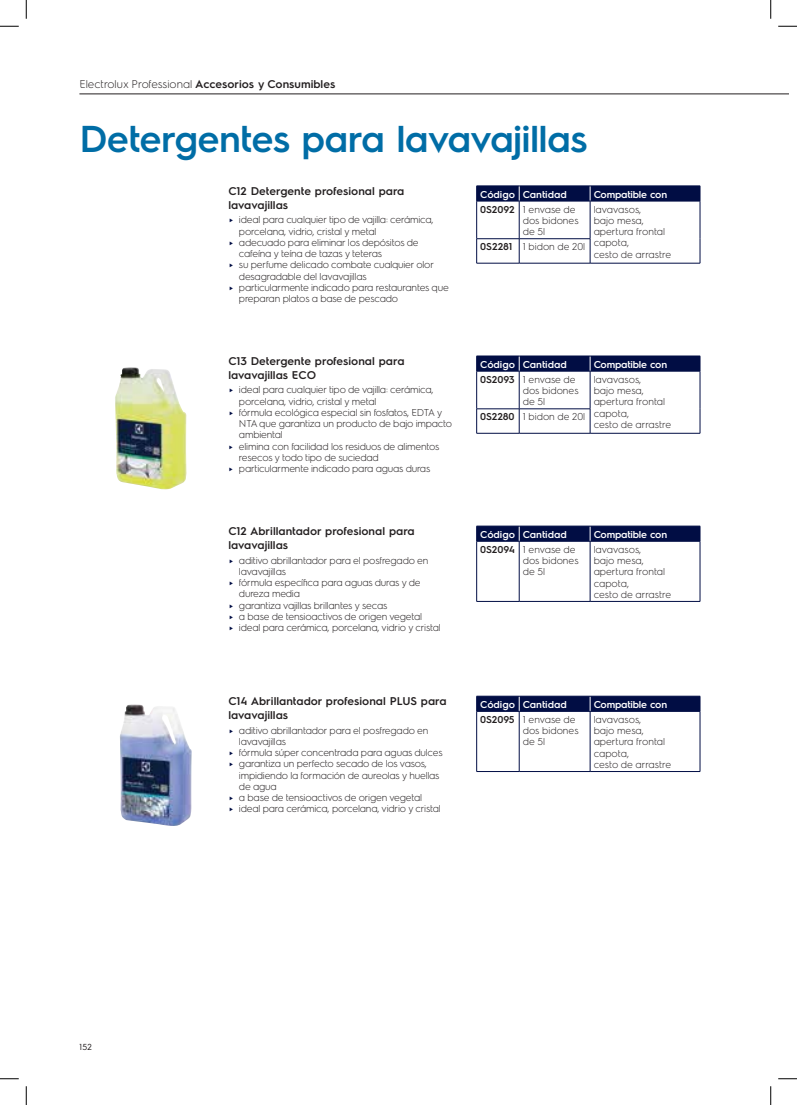
<style>
.page{position:relative;width:797px;height:1105px;background:#fff}
.page>*{position:absolute;margin:0;border:0;box-sizing:border-box;transform-origin:0 0}
.t1{font:600 37.5px "Electrolux Sans";letter-spacing:-.02em;color:#006da6}
.t2{font:600 11.25px/13.8px "Electrolux Sans";color:#231f20}
.t3{font:300 11.25px "Electrolux Sans";color:#231f20}
.t4{font:300 10px "Electrolux Sans";letter-spacing:-.02em;color:#231f20}
.t5{font:300 10px/11.2px "Electrolux Sans";color:#231f20}
.t6{font:600 10px "Electrolux Sans";color:#fff}
.t7{font:600 10px "Electrolux Sans";letter-spacing:-.02em;color:#fff}
.t8{font:8.75px "Electrolux Sans";color:#231f20}
.s1{font-weight:600}
.s2{font-weight:400;color:#010d44}
</style>
<div class="page">
<svg style="left:476px;top:526px;width:224px;height:15px;background:#030f46"></svg>
<hr style="left:476px;top:541px;width:1px;height:60px;background:#010d44">
<hr style="left:476px;top:541px;width:43px;height:1px;background:#010d44">
<hr style="left:476px;top:601px;width:43px;height:1px;background:#010d44">
<hr style="left:519px;top:541px;width:1px;height:60px;background:#010d44">
<hr style="left:519px;top:541px;width:71px;height:1px;background:#010d44">
<hr style="left:519px;top:601px;width:71px;height:1px;background:#010d44">
<hr style="left:590px;top:541px;width:1px;height:60px;background:#010d44">
<hr style="left:590px;top:541px;width:110px;height:1px;background:#010d44">
<hr style="left:699px;top:541px;width:1px;height:60px;background:#010d44">
<hr style="left:590px;top:601px;width:110px;height:1px;background:#010d44">
<svg style="left:476px;top:696px;width:224px;height:15px;background:#041046"></svg>
<hr style="left:476px;top:711px;width:1px;height:60px;background:#010d44">
<hr style="left:476px;top:711px;width:43px;height:1px;background:#010d44">
<hr style="left:476px;top:771px;width:43px;height:1px;background:#010d44">
<hr style="left:519px;top:711px;width:1px;height:60px;background:#010d44">
<hr style="left:519px;top:711px;width:71px;height:1px;background:#010d44">
<hr style="left:519px;top:771px;width:71px;height:1px;background:#010d44">
<hr style="left:590px;top:711px;width:1px;height:60px;background:#010d44">
<hr style="left:590px;top:711px;width:110px;height:1px;background:#010d44">
<hr style="left:699px;top:711px;width:1px;height:60px;background:#010d44">
<hr style="left:590px;top:771px;width:110px;height:1px;background:#010d44">
<img style="left:115px;top:367px;width:72px;height:122px">
<img style="left:120px;top:704px;width:72px;height:122px">
<div style="left:476px;top:186px;width:224px;height:15px;background:#010d44"></div>
<hr style="left:476px;top:201px;width:1px;height:38px;background:#010d44">
<svg style="left:476px;top:239px;width:1px;height:24px"></svg>
<hr style="left:476px;top:201px;width:43px;height:1px;background:#010d44">
<hr style="left:476px;top:238px;width:43px;height:1px;background:#010d44">
<hr style="left:476px;top:263px;width:43px;height:1px;background:#010d44">
<hr style="left:519px;top:201px;width:1px;height:38px;background:#010d44">
<svg style="left:519px;top:239px;width:1px;height:24px"></svg>
<hr style="left:519px;top:201px;width:71px;height:1px;background:#010d44">
<hr style="left:519px;top:238px;width:71px;height:1px;background:#010d44">
<hr style="left:519px;top:263px;width:71px;height:1px;background:#010d44">
<hr style="left:590px;top:201px;width:1px;height:38px;background:#010d44">
<svg style="left:590px;top:239px;width:1px;height:24px"></svg>
<hr style="left:590px;top:201px;width:110px;height:1px;background:#010d44">
<hr style="left:699px;top:201px;width:1px;height:38px;background:#010d44">
<svg style="left:699px;top:239px;width:1px;height:24px"></svg>
<hr style="left:590px;top:263px;width:110px;height:1px;background:#010d44">
<div style="left:476px;top:356px;width:224px;height:15px;background:#010d44"></div>
<hr style="left:476px;top:371px;width:1px;height:38px;background:#010d44">
<svg style="left:476px;top:410px;width:1px;height:23px"></svg>
<hr style="left:476px;top:371px;width:43px;height:1px;background:#010d44">
<hr style="left:476px;top:409px;width:43px;height:1px;background:#010d44">
<hr style="left:476px;top:433px;width:43px;height:1px;background:#010d44">
<hr style="left:519px;top:371px;width:1px;height:38px;background:#010d44">
<svg style="left:519px;top:410px;width:1px;height:23px"></svg>
<hr style="left:519px;top:371px;width:71px;height:1px;background:#010d44">
<hr style="left:519px;top:409px;width:71px;height:1px;background:#010d44">
<hr style="left:519px;top:433px;width:71px;height:1px;background:#010d44">
<hr style="left:590px;top:371px;width:1px;height:38px;background:#010d44">
<svg style="left:590px;top:409px;width:1px;height:24px"></svg>
<hr style="left:590px;top:371px;width:110px;height:1px;background:#010d44">
<hr style="left:699px;top:371px;width:1px;height:38px;background:#010d44">
<svg style="left:699px;top:409px;width:1px;height:24px"></svg>
<hr style="left:590px;top:433px;width:110px;height:1px;background:#010d44">
<hr style="left:79px;top:94px;width:709px;height:1px;background:#231f20">
<svg style="left:0;top:25px;width:19px;height:2px"></svg>
<svg style="left:778px;top:25px;width:19px;height:2px"></svg>
<svg style="left:0;top:1078px;width:19px;height:1px"></svg>
<svg style="left:778px;top:1078px;width:19px;height:1px"></svg>
<svg style="left:25px;top:0;width:2px;height:19px"></svg>
<svg style="left:25px;top:1086px;width:2px;height:19px"></svg>
<svg style="left:770px;top:0;width:1px;height:19px"></svg>
<svg style="left:770px;top:1086px;width:1px;height:19px"></svg>
<p class="t3" style="left:79px;top:77px;width:257px">Electrolux Professional <span class="s1">Accesorios y Consumibles</span></p>
<h1 class="t1" style="left:79px;top:113px;width:510px">Detergentes para lavavajillas</h1>
<p class="t2" style="left:228px;top:183px;width:178px">C12 Detergente profesional para lavavajillas</p>
<p class="t4" style="left:228px;top:213px;width:207px"><span class="s2">►</span> ideal para cualquier tipo de vajilla: cerámica,</p>
<p class="t4" style="left:239px;top:224px;width:139px">porcelana, vidrio, cristal y metal</p>
<p class="t4" style="left:228px;top:236px;width:192px"><span class="s2">►</span> adecuado para eliminar los depósitos de</p>
<p class="t4" style="left:239px;top:247px;width:145px">cafeína y teína de tazas y teteras</p>
<p class="t4" style="left:228px;top:258px;width:207px"><span class="s2">►</span> su perfume delicado combate cualquier olor</p>
<p class="t4" style="left:239px;top:269px;width:129px">desagradable del lavavajillas</p>
<p class="t4" style="left:228px;top:281px;width:222px"><span class="s2">►</span> particularmente indicado para restaurantes que</p>
<p class="t4" style="left:239px;top:292px;width:161px">preparan platos a base de pescado</p>
<p class="t6" style="left:480px;top:187px;width:88px">Código Cantidad</p>
<p class="t7" style="left:593px;top:187px;width:75px">Compatible con</p>
<p class="t5" style="left:523px;top:203px;width:57px;text-indent:-43px"><span class="s1">0S2092</span> 1 envase de dos bidones de 5l</p>
<p class="t5" style="left:593px;top:203px;width:79px">lavavasos,<br>bajo mesa, apertura frontal capota,<br>cesto de arrastre</p>
<p class="t5" style="left:480px;top:241px;width:106px"><span class="s1">0S2281</span> 1 bidon de 20l</p>
<p class="t8" style="left:79px;top:1041px;width:14px">152</p>
<p class="t2" style="left:228px;top:353px;width:178px">C13 Detergente profesional para lavavajillas ECO</p>
<p class="t4" style="left:228px;top:383px;width:207px"><span class="s2">►</span> ideal para cualquier tipo de vajilla: cerámica,</p>
<p class="t4" style="left:239px;top:394px;width:139px">porcelana, vidrio, cristal y metal</p>
<p class="t4" style="left:228px;top:406px;width:215px"><span class="s2">►</span> fórmula ecológica especial sin fosfatos, EDTA y</p>
<p class="t4" style="left:239px;top:417px;width:215px">NTA que garantiza un producto de bajo impacto</p>
<p class="t4" style="left:239px;top:428px;width:45px">ambiental</p>
<p class="t4" style="left:228px;top:439px;width:213px"><span class="s2">►</span> elimina con facilidad los residuos de alimentos</p>
<p class="t4" style="left:239px;top:451px;width:141px">resecos y todo tipo de suciedad</p>
<p class="t4" style="left:228px;top:462px;width:203px"><span class="s2">►</span> particularmente indicado para aguas duras</p>
<p class="t2" style="left:228px;top:523px;width:188px">C12 Abrillantador profesional para lavavajillas</p>
<p class="t4" style="left:228px;top:553px;width:202px"><span class="s2">►</span> aditivo abrillantador para el posfregado en</p>
<p class="t4" style="left:239px;top:564px;width:49px">lavavajillas</p>
<p class="t4" style="left:228px;top:576px;width:194px"><span class="s2">►</span> fórmula específica para aguas duras y de</p>
<p class="t4" style="left:239px;top:587px;width:63px">dureza media</p>
<p class="t4" style="left:228px;top:598px;width:160px"><span class="s2">►</span> garantiza vajillas brillantes y secas</p>
<p class="t4" style="left:228px;top:609px;width:195px"><span class="s2">►</span> a base de tensioactivos de origen vegetal</p>
<p class="t4" style="left:228px;top:621px;width:214px"><span class="s2">►</span> ideal para cerámica, porcelana, vidrio y cristal</p>
<p class="t2" style="left:228px;top:693px;width:220px">C14 Abrillantador profesional PLUS para lavavajillas</p>
<p class="t4" style="left:228px;top:723px;width:202px"><span class="s2">►</span> aditivo abrillantador para el posfregado en</p>
<p class="t4" style="left:239px;top:735px;width:49px">lavavajillas</p>
<p class="t4" style="left:228px;top:746px;width:216px"><span class="s2">►</span> fórmula súper concentrada para aguas dulces</p>
<p class="t4" style="left:228px;top:757px;width:200px"><span class="s2">►</span> garantiza un perfecto secado de los vasos,</p>
<p class="t4" style="left:239px;top:768px;width:202px">impidiendo la formación de aureolas y huellas</p>
<p class="t4" style="left:239px;top:780px;width:39px">de agua</p>
<p class="t4" style="left:228px;top:791px;width:195px"><span class="s2">►</span> a base de tensioactivos de origen vegetal</p>
<p class="t4" style="left:228px;top:802px;width:214px"><span class="s2">►</span> ideal para cerámica, porcelana, vidrio y cristal</p>
<p class="t6" style="left:480px;top:357px;width:88px">Código Cantidad</p>
<p class="t7" style="left:593px;top:357px;width:75px">Compatible con</p>
<p class="t5" style="left:523px;top:373px;width:57px;text-indent:-43px"><span class="s1">0S2093</span> 1 envase de dos bidones de 5l</p>
<p class="t5" style="left:593px;top:373px;width:79px">lavavasos,<br>bajo mesa, apertura frontal capota,<br>cesto de arrastre</p>
<p class="t5" style="left:480px;top:411px;width:106px"><span class="s1">0S2280</span> 1 bidon de 20l</p>
<p class="t6" style="left:480px;top:527px;width:88px">Código Cantidad</p>
<p class="t7" style="left:593px;top:527px;width:75px">Compatible con</p>
<p class="t5" style="left:523px;top:543px;width:57px;text-indent:-43px"><span class="s1">0S2094</span> 1 envase de dos bidones de 5l</p>
<p class="t5" style="left:593px;top:543px;width:79px">lavavasos,<br>bajo mesa, apertura frontal capota,<br>cesto de arrastre</p>
<p class="t6" style="left:480px;top:697px;width:88px">Código Cantidad</p>
<p class="t7" style="left:593px;top:697px;width:75px">Compatible con</p>
<p class="t5" style="left:523px;top:713px;width:57px;text-indent:-43px"><span class="s1">0S2095</span> 1 envase de dos bidones de 5l</p>
<p class="t5" style="left:593px;top:713px;width:79px">lavavasos,<br>bajo mesa, apertura frontal capota,<br>cesto de arrastre</p>
</div>
